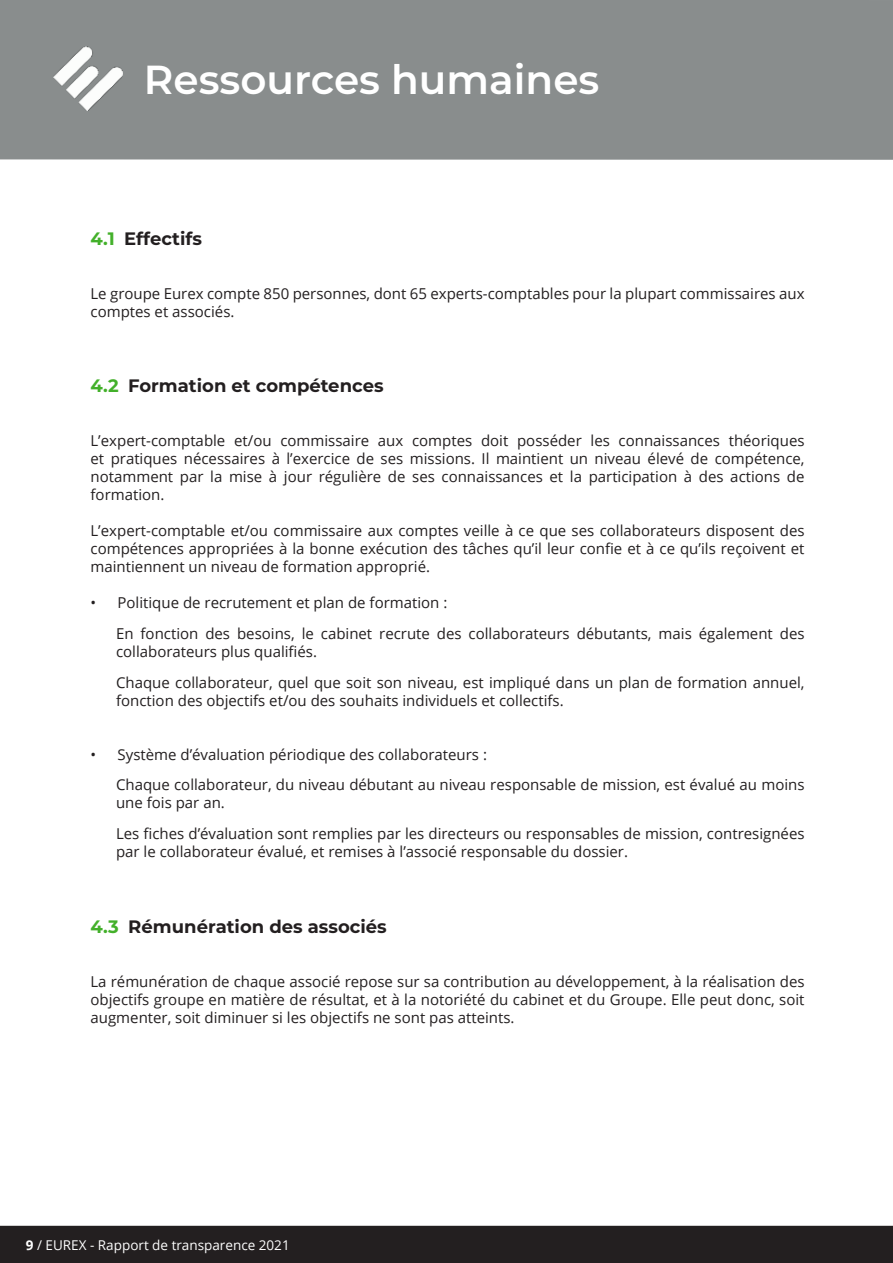
<style>
.page{position:relative;width:893px;height:1263px;background:#fff}
.page>*{position:absolute;margin:0;border:0;box-sizing:border-box;transform-origin:0 0}
.t1{font:600 40.5px "Montserrat";color:#fff}
.t2{font:700 18px "Montserrat";color:#231f20}
.t3{font:15px/18px "Open Sans";color:#231f20}
.t4{font:13.5px "Open Sans";color:#fff}
.s1{color:#43b02a}
.s2{font-weight:700}
</style>
<div class="page">
<div style="left:0;top:1226px;width:893px;height:37px;background:#231f20"></div>
<div style="left:0;top:0;width:893px;height:160px;background:#898d8d"></div>
<img style="left:53px;top:46px;width:70px;height:65px">
<h1 class="t1" style="left:144px;top:63px;width:457px">Ressources humaines</h1>
<p class="t2" style="left:91px;top:230px;width:113px"><span class="s1">4.1</span> Effectifs</p>
<p class="t3" style="left:91px;top:284px;width:715px">Le groupe Eurex compte 850 personnes, dont 65 experts-comptables pour la plupart commissaires aux comptes et associés.</p>
<p class="t2" style="left:91px;top:378px;width:295px"><span class="s1">4.2</span> Formation et compétences</p>
<p class="t3" style="left:91px;top:433px;width:715px;text-align:justify">L’expert-comptable et/ou commissaire aux comptes doit posséder les connaissances théoriques et pratiques nécessaires à l’exercice de ses missions. Il maintient un niveau élevé de compétence, notamment par la mise à jour régulière de ses connaissances et la participation à des actions de formation.</p>
<p class="t3" style="left:91px;top:523px;width:715px;text-align:justify">L’expert-comptable et/ou commissaire aux comptes veille à ce que ses collaborateurs disposent des compétences appropriées à la bonne exécution des tâches qu’il leur confie et à ce qu’ils reçoivent et maintiennent un niveau de formation approprié.</p>
<p class="t3" style="left:116px;top:589px;width:690px;line-height:30.8px;text-indent:-26px">• Politique de recrutement et plan de formation :<br>En fonction des besoins, le cabinet recrute des collaborateurs débutants, mais également des</p>
<p class="t3" style="left:116px;top:636px;width:690px;line-height:30.8px">collaborateurs plus qualifiés.<br>Chaque collaborateur, quel que soit son niveau, est impliqué dans un plan de formation annuel,</p>
<p class="t3" style="left:116px;top:693px;width:449px">fonction des objectifs et/ou des souhaits individuels et collectifs.</p>
<p class="t3" style="left:116px;top:740px;width:690px;line-height:30.8px;text-indent:-26px">• Système d’évaluation périodique des collaborateurs :<br>Chaque collaborateur, du niveau débutant au niveau responsable de mission, est évalué au moins</p>
<p class="t3" style="left:116px;top:789px;width:690px;line-height:30.8px">une fois par an.<br>Les fiches d’évaluation sont remplies par les directeurs ou responsables de mission, contresignées</p>
<p class="t3" style="left:116px;top:844px;width:513px">par le collaborateur évalué, et remises à l’associé responsable du dossier.</p>
<p class="t2" style="left:91px;top:919px;width:298px"><span class="s1">4.3</span> Rémunération des associés</p>
<p class="t3" style="left:91px;top:974px;width:715px;text-align:justify">La rémunération de chaque associé repose sur sa contribution au développement, à la réalisation des objectifs groupe en matière de résultat, et à la notoriété du cabinet et du Groupe. Elle peut donc, soit augmenter, soit diminuer si les objectifs ne sont pas atteints.</p>
<p class="t4" style="left:26px;top:1240px;width:265px"><span class="s2">9</span> / EUREX - Rapport de transparence 2021</p>
</div>
